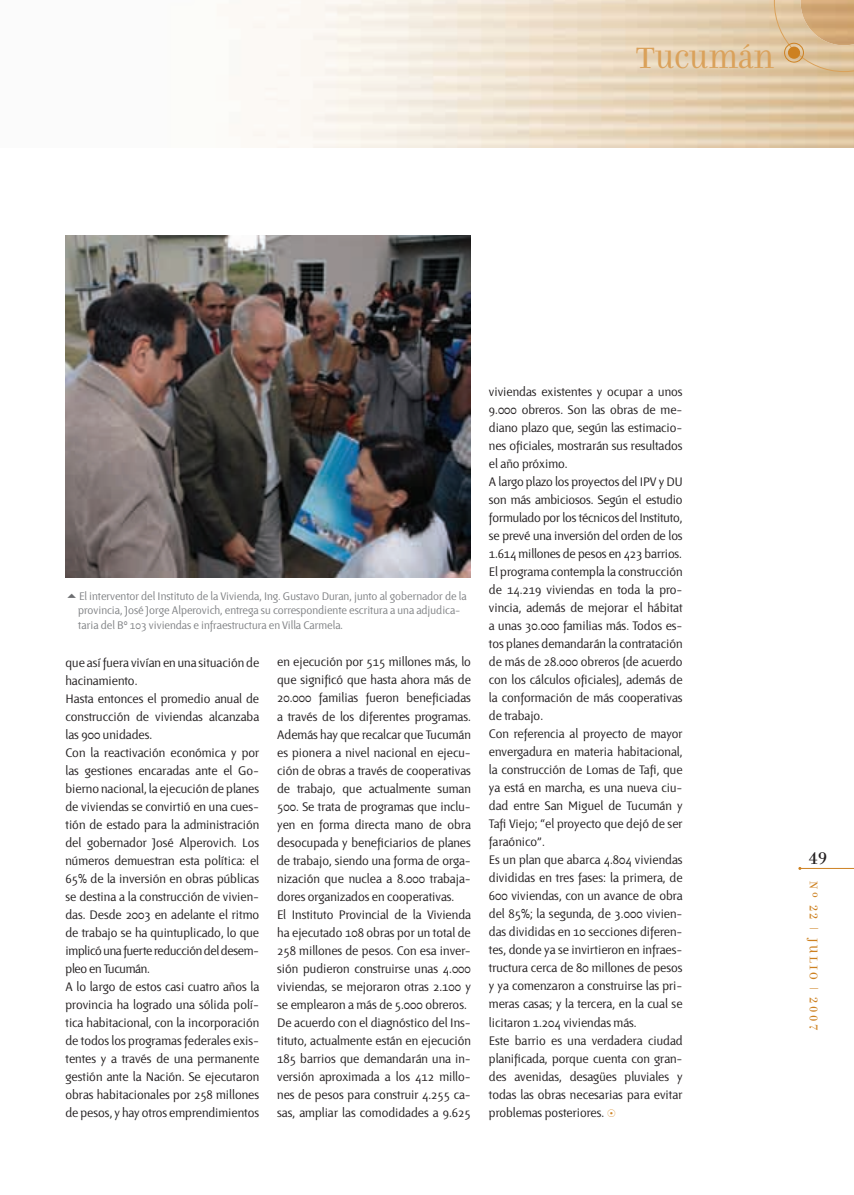
<style>
.page{position:relative;width:854px;height:1195px;background:#fff}
.page>*{position:absolute;margin:0;border:0;box-sizing:border-box;transform-origin:0 0}
.t1{font:27px "Filosofia Unicase";color:#daa15a}
.t2{font:18px "Filosofia Unicase";color:#231f20}
.t3{font:13.5px/18px "Fontana Texto Kern";color:#231f20}
.t4{font:12px/14.4px "Fontana Texto Kern";color:#808285}
.t5{font:12px "Filosofia Unicase";letter-spacing:.2em;color:#cd8121}
.s1{font-size:31.5px}
</style>
<div class="page">
<hr style="left:800px;top:867px;width:54px;height:1px;background:#cd8121">
<img style="left:66px;top:236px;width:405px;height:341px">
<svg style="left:774px;top:0;width:80px;height:72px;background:#d9b88c"></svg>
<h1 class="t1" style="left:636px;top:43px;width:139px"><span class="s1">T</span>UCUMÁN</h1>
<p class="t4" style="left:78px;top:589px;width:390px">El interventor del Instituto de la Vivienda, Ing. Gustavo Duran, junto al gobernador de la provincia, José Jorge Alperovich, entrega su correspondiente escritura a una adjudica&shy;taria del Bº 103 viviendas e infraestructura en Villa Carmela.</p>
<p class="t3" style="left:66px;top:653px;width:195px">que así fuera vivían en una situación de hacinamiento.<br>Hasta entonces el promedio anual de construcción de viviendas alcanzaba las 900 unidades.<br>Con la reactivación económica y por las gestiones encaradas ante el Go&shy;bierno nacional, la ejecución de planes de viviendas se convirtió en una cues&shy;tión de estado para la administración del gobernador José Alperovich. Los números demuestran esta política: el 65% de la inversión en obras públicas se destina a la construcción de vivien&shy;das. Desde 2003 en adelante el ritmo de trabajo se ha quintuplicado, lo que implicó una fuerte reducción del desem&shy;pleo en Tucumán.<br>A lo largo de estos casi cuatro años la provincia ha logrado una sólida polí&shy;tica habitacional, con la incorporación de todos los programas federales exis&shy;tentes y a través de una permanente gestión ante la Nación. Se ejecutaron obras habitacionales por 258 millones de pesos, y hay otros emprendimientos</p>
<p class="t3" style="left:277px;top:653px;width:195px">en ejecución por 515 millones más, lo que significó que hasta ahora más de 20.000 familias fueron beneficiadas a través de los diferentes programas.<br>Además hay que recalcar que Tucumán es pionera a nivel nacional en ejecu&shy;ción de obras a través de cooperativas de trabajo, que actualmente suman 500. Se trata de programas que inclu&shy;yen en forma directa mano de obra desocupada y beneficiarios de planes de trabajo, siendo una forma de orga&shy;nización que nuclea a 8.000 trabaja&shy;dores organizados en cooperativas.<br>El Instituto Provincial de la Vivienda ha ejecutado 108 obras por un total de 258 millones de pesos. Con esa inver&shy;sión pudieron construirse unas 4.000 viviendas, se mejoraron otras 2.100 y se emplearon a más de 5.000 obreros.<br>De acuerdo con el diagnóstico del Ins&shy;tituto, actualmente están en ejecución 185 barrios que demandarán una in&shy;versión aproximada a los 412 millo&shy;nes de pesos para construir 4.255 ca&shy;sas, ampliar las comodidades a 9.625</p>
<p class="t3" style="left:489px;top:383px;width:195px">viviendas existentes y ocupar a unos 9.000 obreros. Son las obras de me&shy;diano plazo que, según las estimacio&shy;nes oficiales, mostrarán sus resultados el año próximo.<br>A largo plazo los proyectos del IPV y DU son más ambiciosos. Según el estudio formulado por los técnicos del Instituto, se prevé una inversión del orden de los 1.614 millones de pesos en 423 barrios.<br>El programa contempla la construcción de 14.219 viviendas en toda la pro&shy;vincia, además de mejorar el hábitat a unas 30.000 familias más. Todos es&shy;tos planes demandarán la contratación de más de 28.000 obreros (de acuerdo con los cálculos oficiales), además de la conformación de más cooperativas de trabajo.<br>Con referencia al proyecto de mayor envergadura en materia habitacional, la construcción de Lomas de Tafi, que ya está en marcha, es una nueva ciu&shy;dad entre San Miguel de Tucumán y Tafi Viejo; “el proyecto que dejó de ser faraónico”.<br>Es un plan que abarca 4.804 viviendas divididas en tres fases: la primera, de 600 viviendas, con un avance de obra del 85%; la segunda, de 3.000 vivien&shy;das divididas en 10 secciones diferen&shy;tes, donde ya se invirtieron en infraes&shy;tructura cerca de 80 millones de pesos y ya comenzaron a construirse las pri&shy;meras casas; y la tercera, en la cual se licitaron 1.204 viviendas más.<br>Este barrio es una verdadera ciudad planificada, porque cuenta con gran&shy;des avenidas, desagües pluviales y todas las obras necesarias para evitar problemas posteriores.</p>
<h2 class="t2" style="left:808px;top:846px;width:21px">49</h2>
<p class="t5" style="left:821px;top:880px;width:150px;rotate:90deg">Nº 22 | JULIO | 2007</p>
</div>
